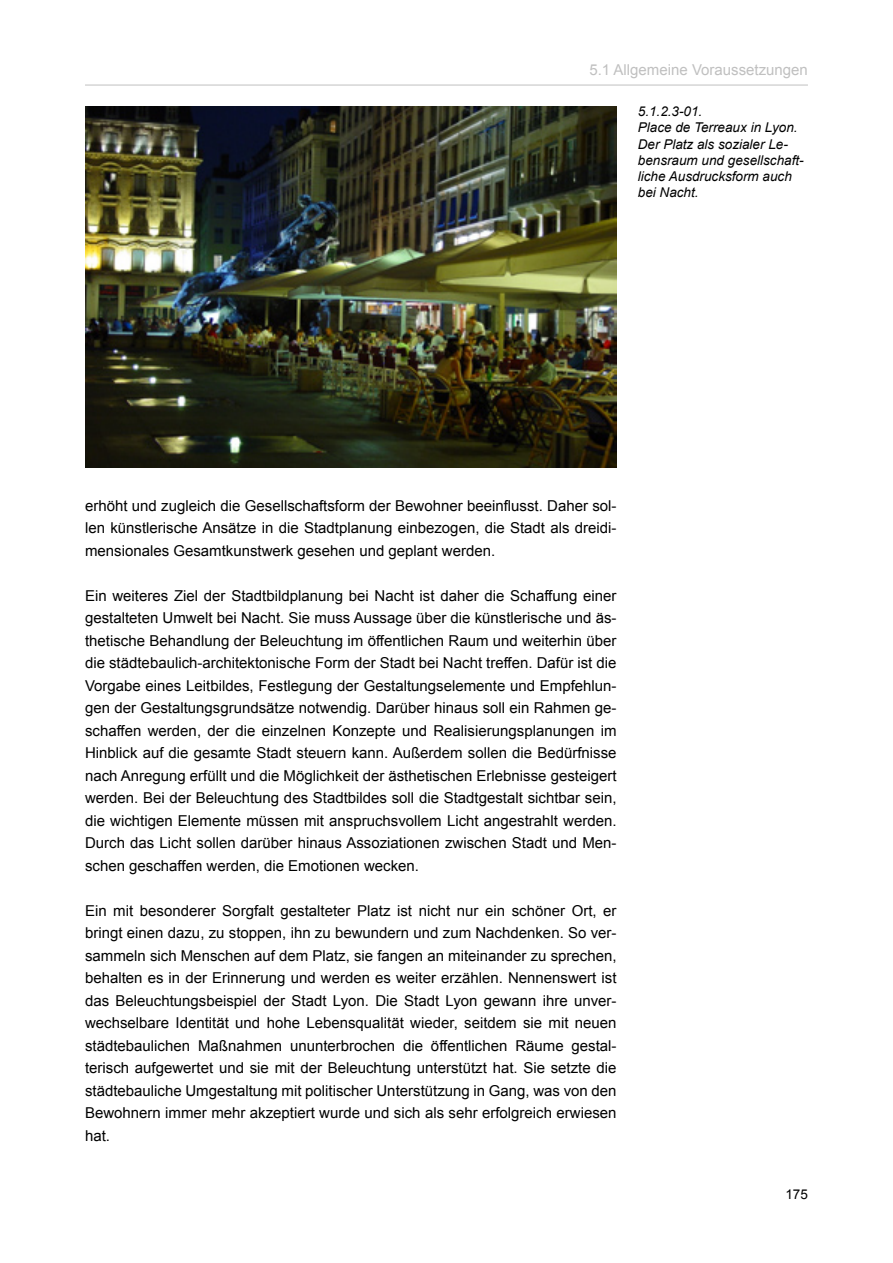
<style>
.page{position:relative;width:893px;height:1263px;background:#fff}
.page>*{position:absolute;margin:0;border:0;box-sizing:border-box;transform-origin:0 0}
.t1{font:15px/22.5px "Arial";color:#000;text-align:justify}
.t2{font:15px "Arial";color:#c0c0c0}
.t3{font:italic 13.5px/16.2px "Arial";color:#000}
.t4{font:13.5px "Arial";color:#000}
</style>
<div class="page">
<hr style="left:85px;top:85px;width:723px;height:1px;background:#c0c0c0">
<img style="left:85px;top:106px;width:532px;height:362px">
<p class="t2" style="left:589px;top:60px;width:220px">5.1 Allgemeine Voraussetzungen</p>
<p class="t3" style="left:638px;top:103px;width:167px">5.1.2.3-01.<br>Place de Terreaux in Lyon.<br>Der Platz als sozialer Le&shy;bensraum und gesellschaft&shy;liche Ausdrucksform auch bei Nacht.</p>
<p class="t1" style="left:85px;top:494px;width:533px">erhöht und zugleich die Gesellschaftsform der Bewohner beeinflusst. Daher sol&shy;len künstlerische Ansätze in die Stadtplanung einbezogen, die Stadt als dreidi&shy;mensionales Gesamtkunstwerk gesehen und geplant werden.</p>
<p class="t1" style="left:85px;top:584px;width:533px">Ein weiteres Ziel der Stadtbildplanung bei Nacht ist daher die Schaffung einer gestalteten Umwelt bei Nacht. Sie muss Aussage über die künstlerische und äs&shy;thetische Behandlung der Beleuchtung im öffentlichen Raum und weiterhin über die städtebaulich-architektonische Form der Stadt bei Nacht treffen. Dafür ist die Vorgabe eines Leitbildes, Festlegung der Gestaltungselemente und Empfehlun&shy;gen der Gestaltungsgrundsätze notwendig. Darüber hinaus soll ein Rahmen ge&shy;schaffen werden, der die einzelnen Konzepte und Realisierungsplanungen im Hinblick auf die gesamte Stadt steuern kann. Außerdem sollen die Bedürfnisse nach Anregung erfüllt und die Möglichkeit der ästhetischen Erlebnisse gesteigert werden. Bei der Beleuchtung des Stadtbildes soll die Stadtgestalt sichtbar sein, die wichtigen Elemente müssen mit anspruchsvollem Licht angestrahlt werden.<br>Durch das Licht sollen darüber hinaus Assoziationen zwischen Stadt und Men&shy;schen geschaffen werden, die Emotionen wecken.</p>
<p class="t1" style="left:85px;top:899px;width:533px">Ein mit besonderer Sorgfalt gestalteter Platz ist nicht nur ein schöner Ort, er bringt einen dazu, zu stoppen, ihn zu bewundern und zum Nachdenken. So ver&shy;sammeln sich Menschen auf dem Platz, sie fangen an miteinander zu sprechen, behalten es in der Erinnerung und werden es weiter erzählen. Nennenswert ist das Beleuchtungsbeispiel der Stadt Lyon. Die Stadt Lyon gewann ihre unver&shy;wechselbare Identität und hohe Lebensqualität wieder, seitdem sie mit neuen städtebaulichen Maßnahmen ununterbrochen die öffentlichen Räume gestal&shy;terisch aufgewertet und sie mit der Beleuchtung unterstützt hat. Sie setzte die städtebauliche Umgestaltung mit politischer Unterstützung in Gang, was von den Bewohnern immer mehr akzeptiert wurde und sich als sehr erfolgreich erwiesen hat.</p>
<p class="t4" style="left:785px;top:1185px;width:24px">175</p>
</div>
